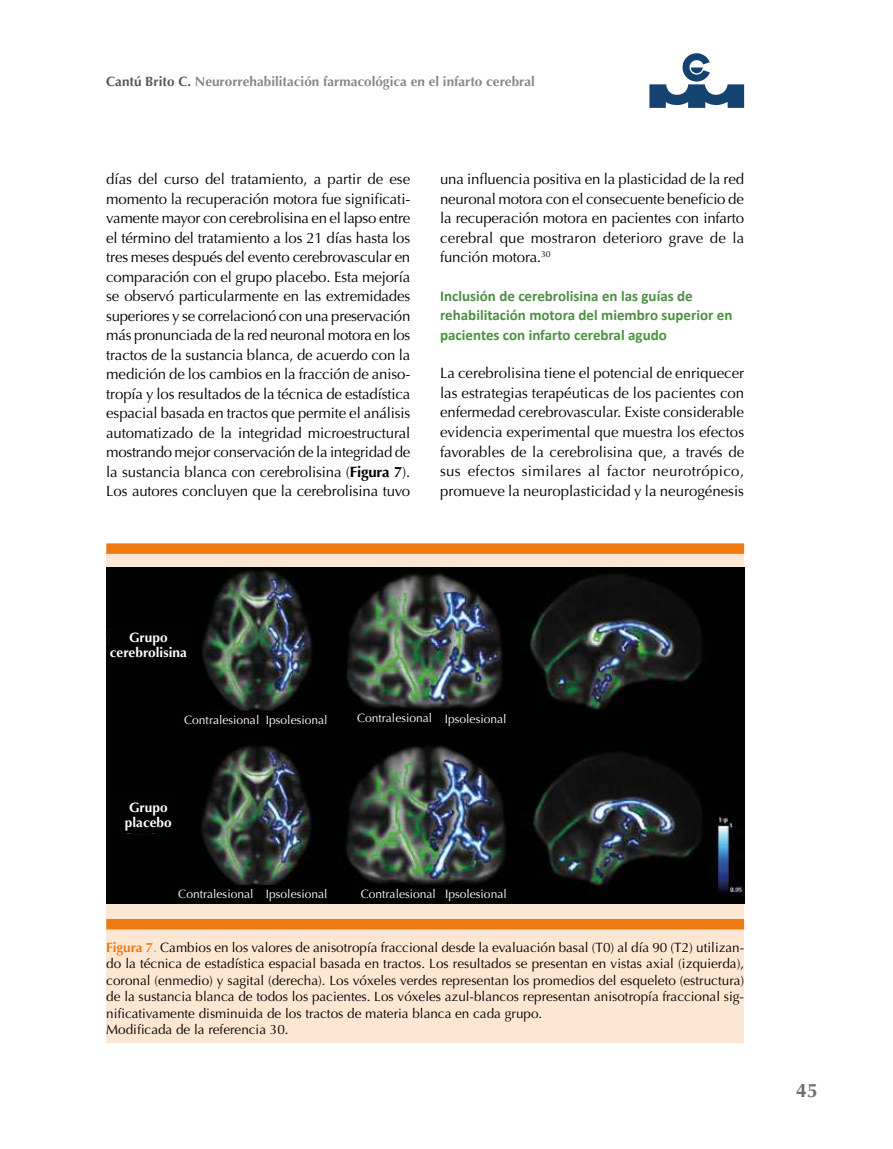
<style>
.page{position:relative;width:893px;height:1149px;background:#fff}
.page>*{position:absolute;margin:0;border:0;box-sizing:border-box;transform-origin:0 0}
.t1{font:700 19.5px "Optima";color:#706f6f}
.t2{font:15px/19.5px "Optima";color:#000;text-align:justify}
.t3{font:700 15px/19.5px "Calibri";color:#4b9141}
.t4{font:700 13.65px/14.5px "Optima";color:#fff;text-align:center}
.t5{font:13.5px/16.5px "Optima";color:#000}
.t6{font:700 13.5px "Optima";color:#878787}
.t7{font:12.15px "Optima";color:#fff}
.s1{color:#575756}
.s2{font-weight:700}
.s3{font-weight:700;color:#ef7a13}
.s4{color:#ef7a13}
</style>
<div class="page">
<svg style="left:649px;top:53px;width:95px;height:55px"></svg>
<div style="left:106px;top:547px;width:638px;height:495px;background:#fde7d3"></div>
<div style="left:106px;top:918px;width:638px;height:11px;background:#ef7a13"></div>
<div style="left:106px;top:543px;width:638px;height:10px;background:#ef7a13"></div>
<img style="left:106px;top:567px;width:638px;height:336px">
<div style="left:110px;top:628px;width:79px;height:35px;background:#020203"></div>
<div style="left:113px;top:797px;width:61px;height:35px;background:#020203"></div>
<div style="left:178px;top:710px;width:77px;height:19px;background:#020203"></div>
<div style="left:351px;top:708px;width:77px;height:19px;background:#020203"></div>
<div style="left:172px;top:884px;width:77px;height:19px;background:#020203"></div>
<div style="left:355px;top:884px;width:77px;height:19px;background:#020203"></div>
<div style="left:260px;top:710px;width:64px;height:19px;background:#020203"></div>
<div style="left:439px;top:709px;width:64px;height:19px;background:#020203"></div>
<div style="left:260px;top:884px;width:64px;height:19px;background:#020203"></div>
<div style="left:440px;top:884px;width:64px;height:19px;background:#020203"></div>
<p class="t6" style="left:106px;top:73px;width:430px"><span class="s1">Cantú Brito C.</span> Neurorrehabilitación farmacológica en el infarto cerebral</p>
<p class="t2" style="left:106px;top:169px;width:306px">días del curso del tratamiento, a partir de ese momento la recuperación motora fue significati&shy;vamente mayor con cerebrolisina en el lapso entre el término del tratamiento a los 21 días hasta los tres meses después del evento cerebrovascular en comparación con el grupo placebo. Esta mejoría se observó particularmente en las extremidades superiores y se correlacionó con una preservación más pronunciada de la red neuronal motora en los tractos de la sustancia blanca, de acuerdo con la medición de los cambios en la fracción de aniso&shy;tropía y los resultados de la técnica de estadística espacial basada en tractos que permite el análisis automatizado de la integridad microestructural mostrando mejor conservación de la integridad de la sustancia blanca con cerebrolisina (<span class="s2">Figura 7</span>).<br>Los autores concluyen que la cerebrolisina tuvo</p>
<p class="t2" style="left:440px;top:169px;width:306px">una influencia positiva en la plasticidad de la red neuronal motora con el consecuente beneficio de la recuperación motora en pacientes con infarto cerebral que mostraron deterioro grave de la función motora.<sup>30</sup></p>
<p class="t3" style="left:440px;top:286px;width:294px">Inclusión de cerebrolisina en las guías de rehabilitación motora del miembro superior en pacientes con infarto cerebral agudo</p>
<p class="t2" style="left:440px;top:364px;width:306px">La cerebrolisina tiene el potencial de enriquecer las estrategias terapéuticas de los pacientes con enfermedad cerebrovascular. Existe considerable evidencia experimental que muestra los efectos favorables de la cerebrolisina que, a través de sus efectos similares al factor neurotrópico, promueve la neuroplasticidad y la neurogénesis</p>
<p class="t4" style="left:110px;top:630px;width:79px">Grupo cerebrolisina</p>
<p class="t7" style="left:184px;top:712px;width:77px">Contralesional</p>
<p class="t7" style="left:357px;top:710px;width:77px">Contralesional</p>
<p class="t7" style="left:266px;top:712px;width:63px">Ipsolesional</p>
<p class="t7" style="left:445px;top:711px;width:63px">Ipsolesional</p>
<p class="t4" style="left:125px;top:800px;width:48px">Grupo placebo</p>
<p class="t7" style="left:178px;top:886px;width:77px">Contralesional</p>
<p class="t7" style="left:361px;top:886px;width:77px">Contralesional</p>
<p class="t7" style="left:266px;top:886px;width:63px">Ipsolesional</p>
<p class="t7" style="left:445px;top:886px;width:63px">Ipsolesional</p>
<p class="t5" style="left:106px;top:938px;width:639px"><span class="s3">Figura 7</span><span class="s4">.</span> Cambios en los valores de anisotropía fraccional desde la evaluación basal (T0) al día 90 (T2) utilizan&shy;do la técnica de estadística espacial basada en tractos. Los resultados se presentan en vistas axial (izquierda), coronal (enmedio) y sagital (derecha). Los vóxeles verdes representan los promedios del esqueleto (estructura) de la sustancia blanca de todos los pacientes. Los vóxeles azul-blancos representan anisotropía fraccional sig&shy;nificativamente disminuida de los tractos de materia blanca en cada grupo.<br>Modificada de la referencia 30.</p>
<h1 class="t1" style="left:796px;top:1079px;width:23px">45</h1>
</div>
